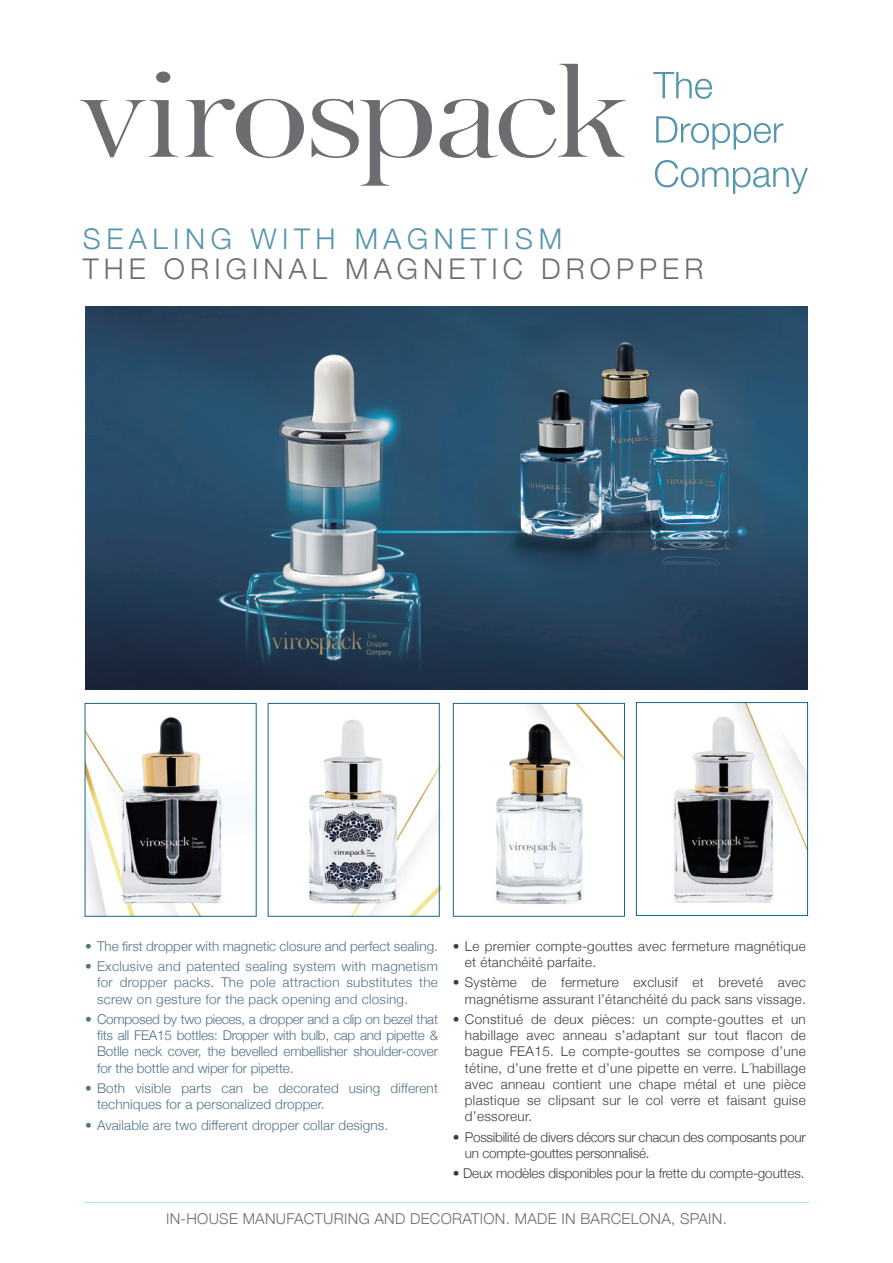
<style>
.page{position:relative;width:893px;height:1263px;background:#fff}
.page>*{position:absolute;margin:0;border:0;box-sizing:border-box;transform-origin:0 0}
.t1{font:300 28.5px "Helvetica Neue";letter-spacing:.18em;color:#6c6d70}
.t2{font:300 28.5px "Helvetica Neue";letter-spacing:.195em;color:#5695ae}
.t3{font:300 15px "Helvetica Neue";letter-spacing:.02em;color:#6c6d70}
.t4{font:300 13.5px/16.2px "Helvetica Neue";letter-spacing:.01em;color:#527384;text-align:justify}
.t5{font:300 13.5px/16.2px "Helvetica Neue";letter-spacing:.02em;color:#3e3e3f}
.t6{font:300 13.5px/16.2px "Helvetica Neue";letter-spacing:-.02em;color:#3e3e3f}
.t7{font:300 13.5px "Helvetica Neue";letter-spacing:-.01em;color:#3e3e3f}
</style>
<div class="page">
<img style="left:496px;top:705px;width:127px;height:199px">
<img style="left:309px;top:719px;width:129px;height:196px">
<img style="left:673px;top:704px;width:133px;height:199px">
<img style="left:87px;top:717px;width:159px;height:198px">
<svg style="left:80px;top:72px;width:98px;height:85px"></svg>
<svg style="left:185px;top:99px;width:119px;height:59px"></svg>
<svg style="left:312px;top:99px;width:120px;height:87px"></svg>
<svg style="left:440px;top:64px;width:185px;height:94px"></svg>
<svg style="left:653px;top:72px;width:59px;height:27px"></svg>
<svg style="left:656px;top:116px;width:127px;height:34px"></svg>
<svg style="left:655px;top:160px;width:153px;height:34px"></svg>
<img style="left:85px;top:306px;width:722px;height:384px">
<hr style="left:84px;top:1202px;width:725px;height:1px;background:#acdee2">
<div style="left:453px;top:703px;width:172px;height:214px;border:1px solid #136888"></div>
<div style="left:268px;top:703px;width:172px;height:214px;border:1px solid #136888"></div>
<div style="left:636px;top:702px;width:172px;height:214px;border:1px solid #136888"></div>
<div style="left:85px;top:703px;width:172px;height:214px;border:1px solid #136888"></div>
<h1 class="t2" style="left:83px;top:216px;width:481px">SEALING WITH MAGNETISM</h1>
<h1 class="t1" style="left:83px;top:246px;width:622px">THE ORIGINAL MAGNETIC DROPPER</h1>
<p class="t4" style="left:85px;top:937px;width:354px">• The first dropper with magnetic closure and perfect sealing.</p>
<p class="t4" style="left:97px;top:957px;width:342px;text-indent:-12px">• Exclusive and patented sealing system with magnetism for dropper packs. The pole attraction substitutes the screw on gesture for the pack opening and closing.</p>
<p class="t4" style="left:97px;top:1010px;width:342px;text-indent:-12px">• Composed by two pieces, a dropper and a clip on bezel that fits all FEA15 bottles: Dropper with bulb, cap and pipette &amp; Botlle neck cover, the bevelled embellisher shoulder-cover for the bottle and wiper for pipette.</p>
<p class="t4" style="left:97px;top:1079px;width:342px;text-indent:-12px">• Both visible parts can be decorated using different techniques for a personalized dropper.</p>
<p class="t4" style="left:85px;top:1116px;width:305px">• Available are two different dropper collar designs.</p>
<p class="t5" style="left:465px;top:937px;width:342px;text-indent:-12px">• Le premier compte-gouttes avec fermeture magnétique et étanchéité parfaite.</p>
<p class="t5" style="left:453px;top:973px;width:354px;text-align:right">• Système de fermeture exclusif et breveté avec magnétisme assurant l’étanchéité du pack sans vissage.</p>
<p class="t5" style="left:465px;top:1010px;width:342px;text-align:justify;text-indent:-12px">• Constitué de deux pièces: un compte-gouttes et un habillage avec anneau s’adaptant sur tout flacon de bague FEA15. Le compte-gouttes se compose d’une tétine, d’une frette et d’une pipette en verre. L´habillage avec anneau contient une chape métal et une pièce plastique se clipsant sur le col verre et faisant guise d’essoreur.</p>
<p class="t6" style="left:465px;top:1128px;width:342px;text-indent:-12px">• Possibilité de divers décors sur chacun des composants pour un compte-gouttes personnalisé.</p>
<p class="t7" style="left:453px;top:1163px;width:353px">• Deux modèles disponibles pour la frette du compte-gouttes.</p>
<p class="t3" style="left:166px;top:1207px;width:562px">IN-HOUSE MANUFACTURING AND DECORATION. MADE IN BARCELONA, SPAIN.</p>
</div>
